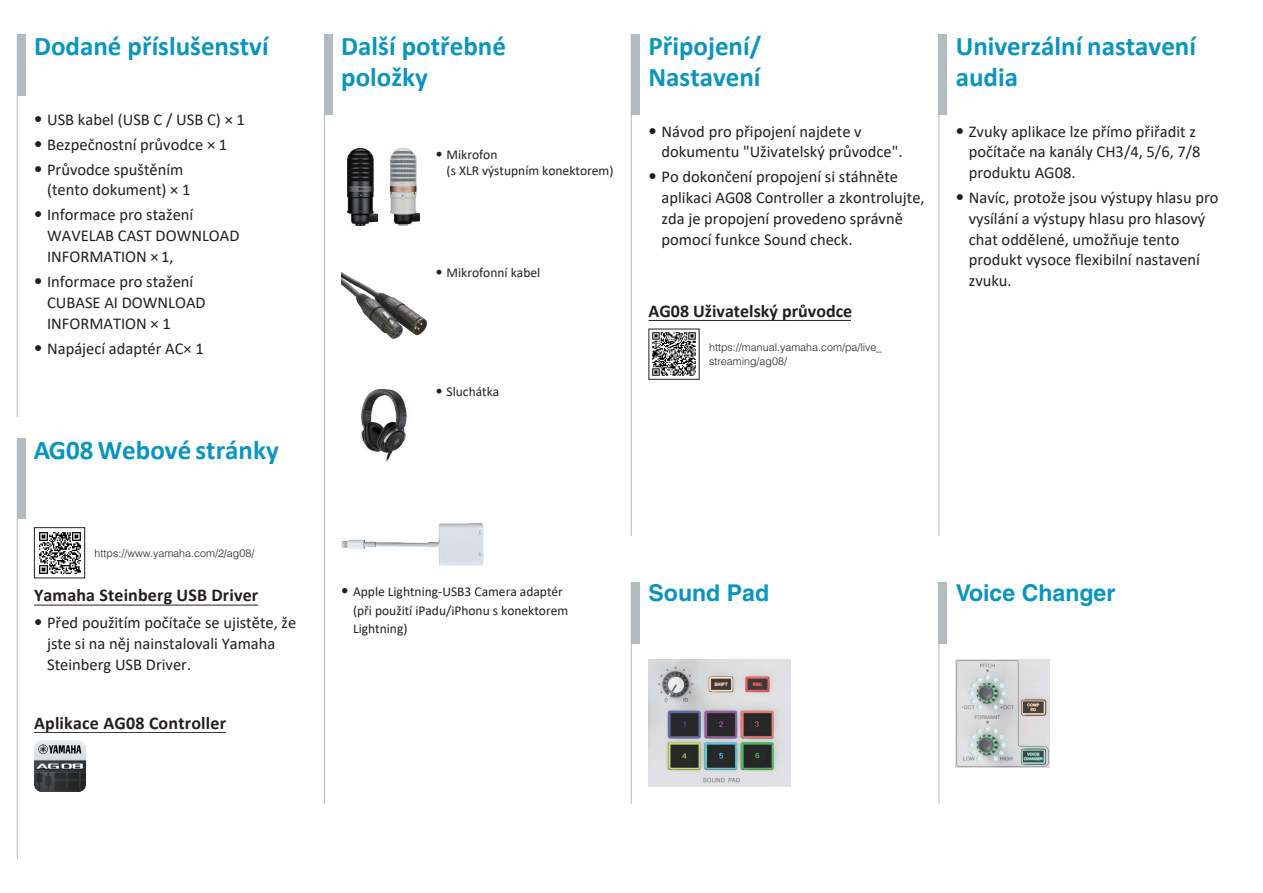
<style>
.page{position:relative;width:1263px;height:893px;background:#fff}
.page>*{position:absolute;margin:0;border:0;box-sizing:border-box;transform-origin:0 0}
.t1{font:700 27px/30.6px "Calibri";color:#0a94be}
.t2{font:700 23.1px "Helvetica LT Std";color:#0a94be}
.t3{font:700 18px "Calibri";letter-spacing:.01em;color:#231f20}
.t4{font:16.5px/20.7px "Calibri";color:#231f20}
.t5{font:13.5px/18.8px "Calibri";color:#231f20}
.t6{font:300 10.8px/13.5px "Helvetica LT Std";color:#231f20}
.s1{font-family:"Helvetica LT Std";font-weight:300}
.s2{font-family:"Helvetica LT Std";font-weight:300;font-size:14.85px}
</style>
<div class="page">
<hr style="left:34px;top:605px;width:224px;height:1px;background:#231f20">
<hr style="left:34px;top:732px;width:192px;height:1px;background:#231f20">
<img style="left:34px;top:740px;width:51px;height:51px">
<div style="left:939px;top:34px;width:8px;height:81px;background:#b3bbbe"></div>
<div style="left:631px;top:34px;width:9px;height:81px;background:#b3bbbe"></div>
<div style="left:324px;top:34px;width:9px;height:81px;background:#b3bbbe"></div>
<img style="left:360px;top:389px;width:47px;height:73px">
<img style="left:341px;top:272px;width:85px;height:66px">
<img style="left:341px;top:523px;width:142px;height:43px">
<img style="left:348px;top:149px;width:29px;height:76px">
<img style="left:391px;top:149px;width:28px;height:76px">
<img style="left:39px;top:532px;width:42px;height:42px">
<div style="left:34px;top:527px;width:51px;height:51px;border:1px solid #231f20"></div>
<img style="left:956px;top:659px;width:93px;height:108px">
<img style="left:648px;top:659px;width:143px;height:128px">
<hr style="left:324px;top:34px;width:1px;height:770px;background:#b3bbbe">
<hr style="left:631px;top:34px;width:1px;height:502px;background:#b3bbbe">
<hr style="left:939px;top:34px;width:1px;height:502px;background:#b3bbbe">
<div style="left:631px;top:583px;width:9px;height:61px;background:#b3bbbe"></div>
<hr style="left:631px;top:583px;width:1px;height:221px;background:#b3bbbe">
<div style="left:939px;top:583px;width:8px;height:61px;background:#b3bbbe"></div>
<hr style="left:939px;top:583px;width:1px;height:221px;background:#b3bbbe">
<div style="left:17px;top:34px;width:9px;height:62px;background:#b3bbbe"></div>
<hr style="left:17px;top:34px;width:1px;height:383px;background:#b3bbbe">
<div style="left:17px;top:438px;width:9px;height:81px;background:#b3bbbe"></div>
<hr style="left:17px;top:438px;width:1px;height:421px;background:#b3bbbe">
<hr style="left:649px;top:320px;width:202px;height:1px;background:#231f20">
<img style="left:652px;top:332px;width:44px;height:44px">
<h1 class="t1" style="left:34px;top:30px;width:236px">Dodané příslušenství</h1>
<p class="t4" style="left:34px;top:108px;width:212px"><span class="s1">•</span> USB kabel ( U S B /C U S B 1×( C</p>
<p class="t4" style="left:34px;top:133px;width:195px"><span class="s1">•</span> Bezpečnostní průvodce 1×</p>
<p class="t4" style="left:47px;top:158px;width:145px;text-indent:-13px"><span class="s1">•</span> Průvodce spuštěním (tento dokument 1×(</p>
<p class="t4" style="left:47px;top:204px;width:194px;text-indent:-13px"><span class="s1">•</span> Informace pro stažení<br>WAVELAB CAST DOWNLOAD<br>INFORMATION ×1,</p>
<p class="t4" style="left:47px;top:271px;width:160px;text-indent:-13px"><span class="s1">•</span> Informace pro stažení<br>CUBASE AI DOWNLOAD<br>INFORMATION 1×</p>
<p class="t4" style="left:34px;top:337px;width:171px"><span class="s1">•</span> Napájecí adaptér AC 1×</p>
<h1 class="t1" style="left:34px;top:434px;width:247px">AG08 Webové stránky</h1>
<p class="t6" style="left:95px;top:546px;width:161px">https://www.yamaha.com/2/ag08/</p>
<p class="t3" style="left:34px;top:582px;width:226px">Yamaha Steinberg USB Driver</p>
<p class="t4" style="left:47px;top:612px;width:251px;text-indent:-13px"><span class="s1">•</span> Před použitím počítače se ujistěte, že jste si na něj nainstalovali Yamaha<br>Steinberg USB Driver.</p>
<p class="t3" style="left:34px;top:710px;width:194px">Aplikace AG08 Controller</p>
<h1 class="t1" style="left:648px;top:30px;width:114px">Připojení/<br>Nastavení</h1>
<p class="t4" style="left:662px;top:120px;width:242px;text-indent:-13px"><span class="s1">•</span> Návod pro připojení najdete v dokumentu "Uživatelský průvodce ."</p>
<p class="t4" style="left:662px;top:166px;width:265px;text-indent:-13px"><span class="s1">•</span> Po dokončení propojení si stáhněte aplikaci AG08 Controller a zkontrolujte, zda je propojení provedeno správně pomocí funkce Sound check.</p>
<h1 class="t1" style="left:341px;top:30px;width:166px">Další potřebné položky</h1>
<h1 class="t1" style="left:956px;top:30px;width:242px">Univerzální nastavení audia</h1>
<p class="t4" style="left:969px;top:120px;width:233px;text-indent:-13px"><span class="s1">•</span> Zvuky aplikace lze přímo přiřadit z počítače na kanály CH3/4, 5/6, 7/8 produktu AG08.</p>
<p class="t4" style="left:969px;top:187px;width:251px;text-indent:-13px"><span class="s1">•</span> Navíc, protože jsou výstupy hlasu pro vysílání a výstupy hlasu pro hlasový chat oddělené, umožňuje tento produkt vysoce flexibilní nastavení zvuku.</p>
<p class="t5" style="left:447px;top:146px;width:168px;line-height:16.2px;text-indent:-11px"><span class="s1">•</span> Mikrofon<br>s( XLR výstupním konektorem(</p>
<p class="t5" style="left:436px;top:263px;width:106px"><span class="s1">•</span> Mikrofonní kabel</p>
<p class="t5" style="left:436px;top:381px;width:65px"><span class="s1">•</span> Sluchátka</p>
<p class="t5" style="left:353px;top:582px;width:217px;text-indent:-12px"><span class="s2">•</span> Apple Lightning-USB3 Camera adaptér (při použití iPadu/iPhonu s konektorem<br>Lightning(</p>
<p class="t3" style="left:648px;top:298px;width:205px">AG08 Uživatelský průvodce</p>
<p class="t6" style="left:709px;top:340px;width:174px">https://manual.yamaha.com/pa/live_ streaming/ag08/</p>
<h2 class="t2" style="left:648px;top:579px;width:122px">Sound Pad</h2>
<h2 class="t2" style="left:956px;top:579px;width:161px">Voice Changer</h2>
</div>
